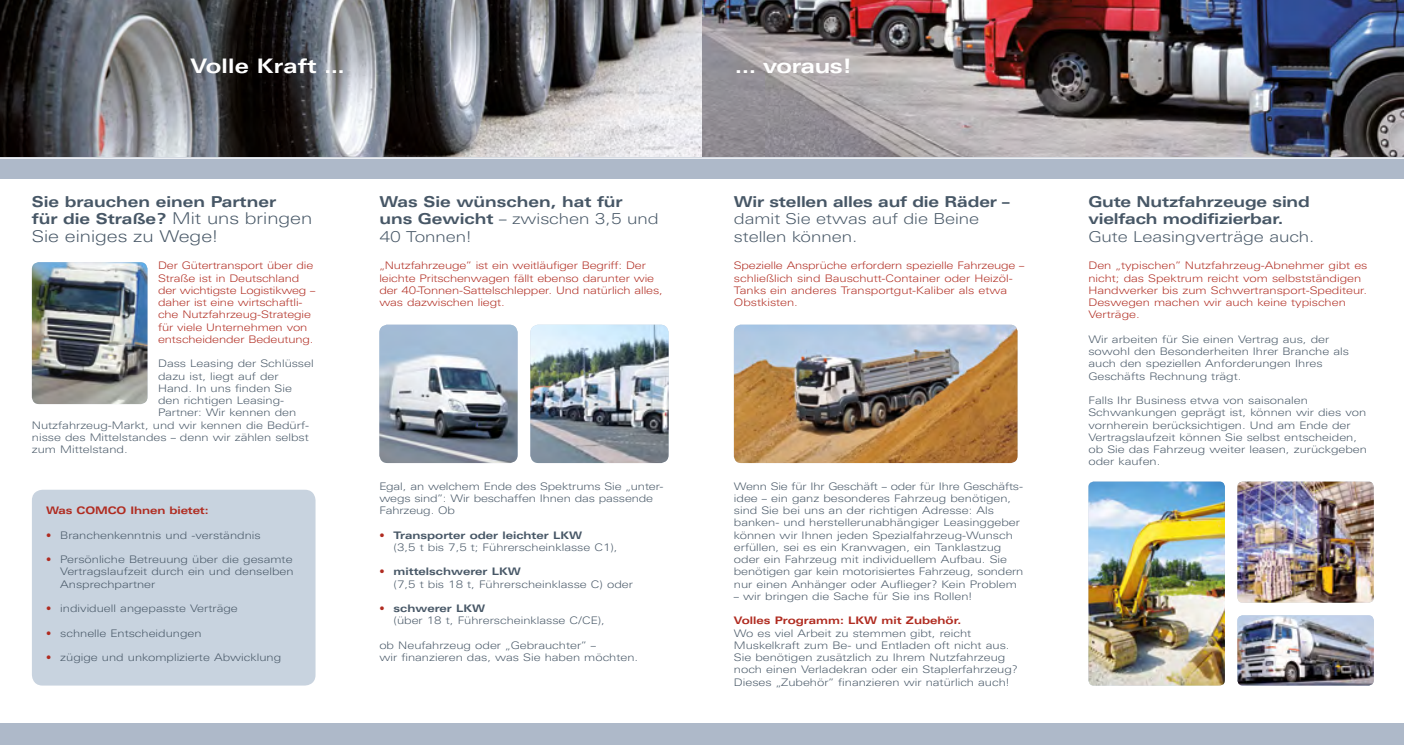
<style>
.page{position:relative;width:1404px;height:745px;background:#fff}
.page>*{position:absolute;margin:0;border:0;box-sizing:border-box;transform-origin:0 0}
.t1{font:700 20px "Linotype Univers Extd";letter-spacing:.01em;color:#fff}
.t2{font:300 16.25px "Linotype Univers Extd";color:#475766}
.t3{font:700 15px/17.5px "Linotype Univers Extd";letter-spacing:-.01em;color:#475766}
.t4{font:300 15px/17.5px "Linotype Univers Extd";color:#475766}
.t5{font:300 10.38px/12.2px "Linotype Univers Extd";color:#475766}
.t6{font:300 10.38px/12.2px "Linotype Univers Extd";letter-spacing:-.01em;color:#b02b20}
.t7{font:700 10.38px "Linotype Univers Extd";color:#b02b20}
.s1{font-weight:300;font-size:16.25px}
.s2{font-weight:700;color:#b02b20}
.s3{font-weight:300}
.s4{font-weight:700}
</style>
<div class="page">
<img style="left:0;top:0;width:702px;height:157px">
<img style="left:702px;top:0;width:701px;height:157px">
<div style="left:32px;top:489px;width:283px;height:196px;background:#c8d3df;border-radius:11px"></div>
<div style="left:0;top:157px;width:1403px;height:22px;background:#aeb9c9"></div>
<hr style="left:0;top:157px;width:1403px;height:2px;background:#fff">
<div style="left:0;top:723px;width:1403px;height:21px;background:#aeb9c9"></div>
<img style="left:733px;top:324px;width:284px;height:138px">
<img style="left:379px;top:324px;width:138px;height:138px">
<img style="left:530px;top:324px;width:138px;height:138px">
<img style="left:32px;top:262px;width:115px;height:142px">
<img style="left:1088px;top:481px;width:136px;height:204px">
<img style="left:1237px;top:481px;width:136px;height:121px">
<img style="left:1237px;top:615px;width:136px;height:70px">
<h1 class="t1" style="left:190px;top:53px;width:155px">Volle Kraft …</h1>
<h1 class="t1" style="left:734px;top:53px;width:119px">... voraus!</h1>
<h3 class="t3" style="left:32px;top:192px;width:282px">Sie brauchen einen Partner<br>für die Straße? <span class="s1">Mit uns bringen</span></h3>
<h2 class="t2" style="left:32px;top:226px;width:187px">Sie einiges zu Wege!</h2>
<p class="t6" style="left:158px;top:259px;width:159px">Der Gütertransport über die<br>Straße ist in Deutschland der wichtigste Logistikweg – daher ist eine wirtschaftli&shy;che Nutzfahrzeug-Strategie für viele Unternehmen von entscheidender Bedeutung.</p>
<p class="t5" style="left:158px;top:357px;width:157px">Dass Leasing der Schlüssel</p>
<p class="t5" style="left:158px;top:369px;width:122px">dazu ist, liegt auf der</p>
<p class="t5" style="left:158px;top:381px;width:135px">Hand. In uns finden Sie</p>
<p class="t5" style="left:158px;top:394px;width:127px">den richtigen Leasing-</p>
<p class="t5" style="left:158px;top:406px;width:140px">Partner: Wir kennen den</p>
<p class="t5" style="left:32px;top:418px;width:279px">Nutzfahrzeug-Markt, und wir kennen die Bedürf-</p>
<p class="t5" style="left:32px;top:430px;width:278px">nisse des Mittelstandes – denn wir zählen selbst</p>
<p class="t5" style="left:32px;top:443px;width:97px">zum Mittelstand.</p>
<p class="t7" style="left:46px;top:504px;width:164px">Was COMCO Ihnen bietet:</p>
<p class="t5" style="left:46px;top:528px;width:216px"><span class="s2">•</span> Branchenkenntnis und -verständnis</p>
<p class="t5" style="left:60px;top:553px;width:235px;text-align:justify;text-indent:-14px"><span class="s2">•</span> Persönliche Betreuung über die gesamte Vertragslaufzeit durch ein und denselben Ansprechpartner</p>
<p class="t5" style="left:46px;top:601px;width:193px"><span class="s2">•</span> individuell angepasste Verträge</p>
<p class="t5" style="left:46px;top:626px;width:157px"><span class="s2">•</span> schnelle Entscheidungen</p>
<p class="t5" style="left:46px;top:650px;width:236px"><span class="s2">•</span> zügige und unkomplizierte Abwicklung</p>
<h3 class="t3" style="left:379px;top:192px;width:281px">Was Sie wünschen, hat für uns Gewicht <span class="s3">– zwischen 3,5 und<br>40 Tonnen!</span></h3>
<h3 class="t3" style="left:733px;top:192px;width:277px">Wir stellen alles auf die Räder –</h3>
<h3 class="t4" style="left:733px;top:210px;width:247px">damit Sie etwas auf die Beine stellen können.</h3>
<p class="t6" style="left:379px;top:259px;width:285px">„Nutzfahrzeuge” ist ein weitläufiger Begriff: Der leichte Pritschenwagen fällt ebenso darunter wie der 40-Tonnen-Sattelschlepper. Und natürlich alles, was dazwischen liegt.</p>
<p class="t5" style="left:379px;top:479px;width:285px">Egal, an welchem Ende des Spektrums Sie „unter&shy;wegs sind”: Wir beschaffen Ihnen das passende<br>Fahrzeug. Ob</p>
<p class="t5" style="left:393px;top:528px;width:225px;text-indent:-14px"><span class="s2">•</span> <span class="s4">Transporter oder leichter LKW<br></span>(3,5 t bis 7,5 t; Führerscheinklasse C1),</p>
<p class="t5" style="left:393px;top:565px;width:241px;text-indent:-14px"><span class="s2">•</span> <span class="s4">mittelschwerer LKW<br></span>(7,5 t bis 18 t, Führerscheinklasse C) oder</p>
<p class="t5" style="left:393px;top:602px;width:213px;text-indent:-14px"><span class="s2">•</span> <span class="s4">schwerer LKW<br></span>(über 18 t, Führerscheinklasse C/CE),</p>
<p class="t5" style="left:379px;top:638px;width:260px">ob Neufahrzeug oder „Gebrauchter” –<br>wir finanzieren das, was Sie haben möchten.</p>
<p class="t6" style="left:733px;top:259px;width:292px">Spezielle Ansprüche erfordern spezielle Fahrzeuge – schließlich sind Bauschutt-Container oder Heizöl-Tanks ein anderes Transportgut-Kaliber als etwa Obstkisten.</p>
<p class="t5" style="left:733px;top:479px;width:291px">Wenn Sie für Ihr Geschäft – oder für Ihre Geschäfts&shy;idee – ein ganz besonderes Fahrzeug benötigen, sind Sie bei uns an der richtigen Adresse: Als banken- und herstellerunabhängiger Leasinggeber können wir Ihnen jeden Spezialfahrzeug-Wunsch erfüllen, sei es ein Kranwagen, ein Tanklastzug oder ein Fahrzeug mit individuellem Aufbau. Sie benötigen gar kein motorisiertes Fahrzeug, sondern nur einen Anhänger oder Auflieger? Kein Problem</p>
<p class="t5" style="left:733px;top:589px;width:240px">– wir bringen die Sache für Sie ins Rollen!</p>
<p class="t7" style="left:733px;top:614px;width:229px">Volles Programm: LKW mit Zubehör.</p>
<p class="t5" style="left:733px;top:626px;width:285px">Wo es viel Arbeit zu stemmen gibt, reicht Muskelkraft zum Be- und Entladen oft nicht aus.<br>Sie benötigen zusätzlich zu Ihrem Nutzfahrzeug noch einen Verladekran oder ein Staplerfahrzeug?<br>Dieses „Zubehör” finanzieren wir natürlich auch!</p>
<h3 class="t3" style="left:1088px;top:192px;width:223px">Gute Nutzfahrzeuge sind vielfach modifizierbar.</h3>
<h3 class="t4" style="left:1088px;top:227px;width:228px">Gute Leasingverträge auch.</h3>
<p class="t6" style="left:1088px;top:259px;width:280px">Den „typischen” Nutzfahrzeug-Abnehmer gibt es nicht; das Spektrum reicht vom selbstständigen Handwerker bis zum Schwertransport-Spediteur.<br>Deswegen machen wir auch keine typischen Verträge.</p>
<p class="t5" style="left:1088px;top:333px;width:262px">Wir arbeiten für Sie einen Vertrag aus, der sowohl den Besonderheiten Ihrer Branche als auch den speziellen Anforderungen Ihres Geschäfts Rechnung trägt.</p>
<p class="t5" style="left:1088px;top:394px;width:280px">Falls Ihr Business etwa von saisonalen Schwankungen geprägt ist, können wir dies von vornherein berücksichtigen. Und am Ende der Vertragslaufzeit können Sie selbst entscheiden, ob Sie das Fahrzeug weiter leasen, zurückgeben oder kaufen.</p>
</div>
